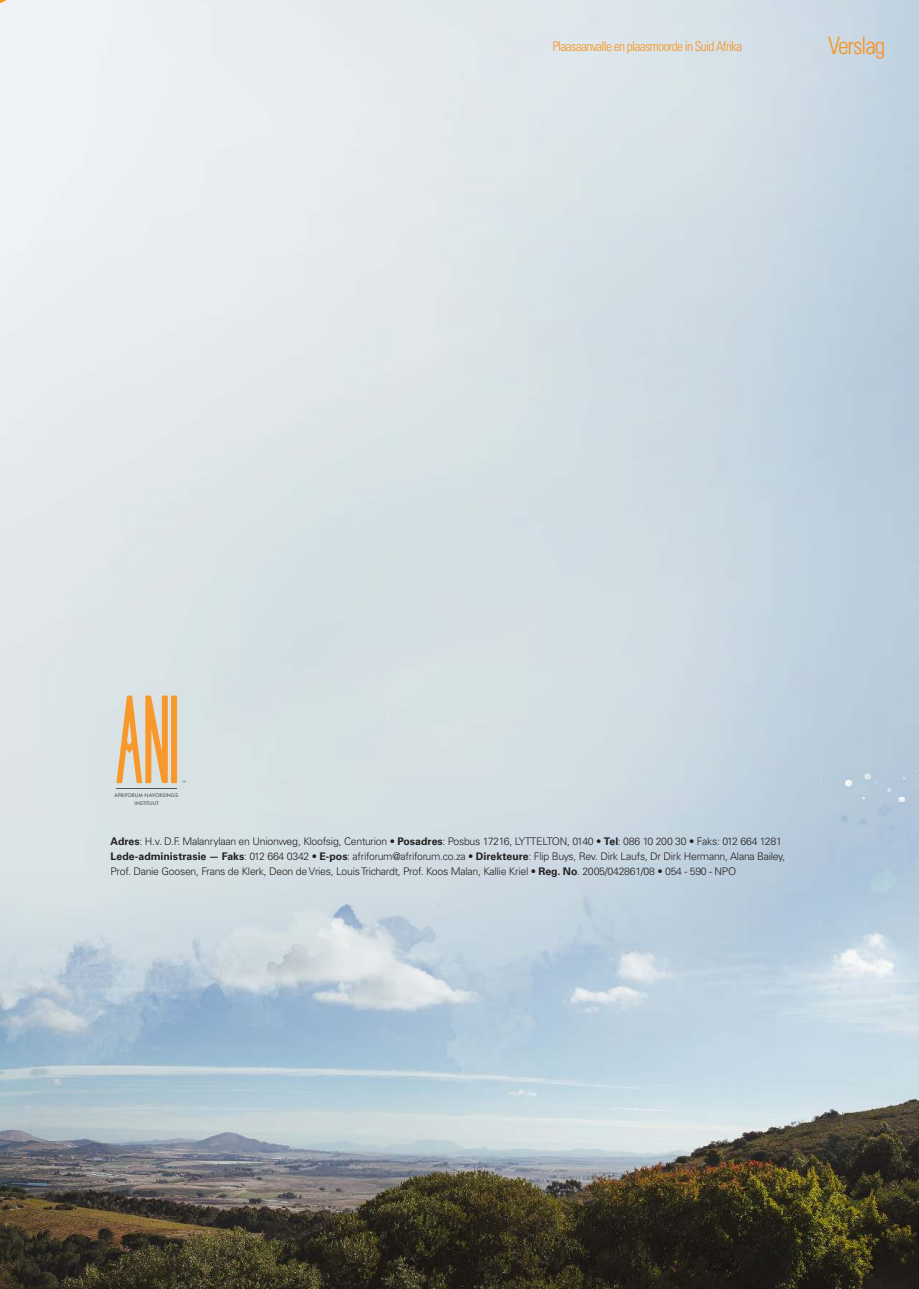
<style>
.page{position:relative;width:919px;height:1289px;background:#fff}
.page>*{position:absolute;margin:0;border:0;box-sizing:border-box;transform-origin:0 0}
.t1{font:300 condensed 24px "Univers LT Std";letter-spacing:-.05em;color:#f79420}
.t2{font:300 condensed 13.5px "Univers LT Std";letter-spacing:-.05em;color:#f79420}
.t3{font:300 10.5px/15px "Univers LT Std";letter-spacing:-.025em;color:#221f1f}
.t4{font:500 4.8px/7.6px "Futura";letter-spacing:.01em;color:#57585a;text-align:center}
.s1{font-weight:700}
</style>
<div class="page">
<img style="left:0;top:0;width:918px;height:1288px">
<svg style="left:0;top:0;width:7px;height:3px"></svg>
<svg style="left:116px;top:695px;width:52px;height:88px;background:#e8bc86"></svg>
<div style="left:171px;top:695px;width:6px;height:88px;background:#f8982b"></div>
<hr style="left:116px;top:788px;width:61px;height:1px;background:#57585a">
<p class="t2" style="left:553px;top:41px;width:191px">Plaasaanvalle en plaasmoorde in Suid Afrika</p>
<h1 class="t1" style="left:828px;top:36px;width:59px">Verslag</h1>
<p class="t4" style="left:114px;top:791px;width:66px">AFRIFORUM NAVORSINGS-<br>INSTITUUT</p>
<p class="t3" style="left:111px;top:833px;width:676px"><span class="s1">Adres</span>: H.v. D.F. Malanrylaan en Unionweg, Kloofsig, Centurion • <span class="s1">Posadres</span>: Posbus 17216, LYTTELTON, 0140 • <span class="s1">Tel</span>: 086 10 200 30 • Faks: 012 664 1281<br><span class="s1">Lede-administrasie — Faks</span>: 012 664 0342 • <span class="s1">E-pos</span>: afriforum@afriforum.co.za • <span class="s1">Direkteure</span>: Flip Buys, Rev. Dirk Laufs, Dr Dirk Hermann, Alana Bailey,<br>Prof. Danie Goosen, Frans de Klerk, Deon de Vries, Louis Trichardt, Prof. Koos Malan, Kallie Kriel • <span class="s1">Reg. No</span>. 2005/042861/08 • 054 - 590 - NPO</p>
</div>
